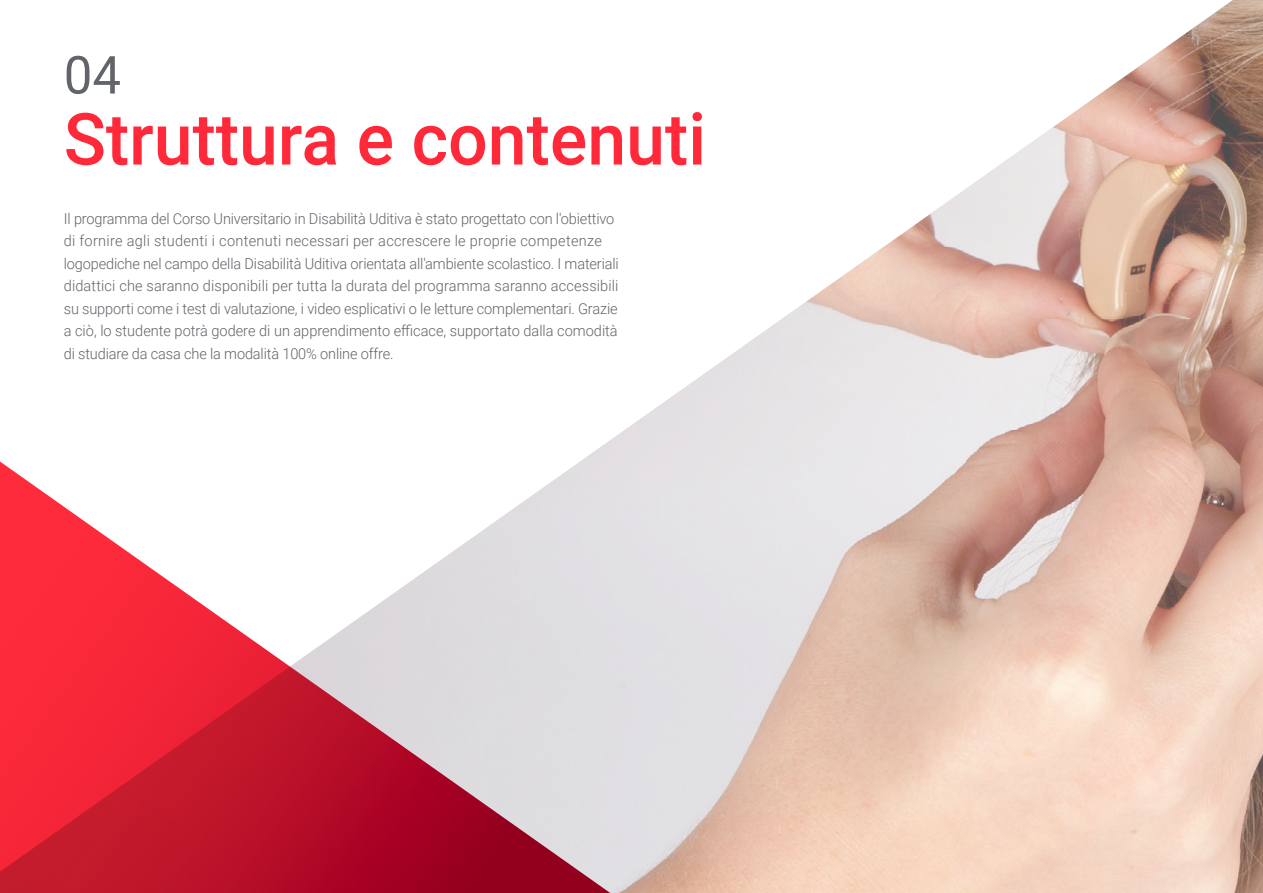
<style>
.page{position:relative;width:1263px;height:893px;background:#fff}
.page>*{position:absolute;margin:0;border:0;box-sizing:border-box;transform-origin:0 0}
.t1{font:500 72px "Roboto";color:#ff293a}
.t2{font:52.5px "Roboto";color:#61646a}
.t3{font:300 15px/22.5px "Roboto";letter-spacing:-.01em;color:#61646a}
</style>
<div class="page">
<img style="left:602px;top:0;width:661px;height:893px">
<svg style="left:0;top:446px;width:640px;height:447px"></svg>
<h2 class="t2" style="left:64px;top:38px;width:59px">04</h2>
<h1 class="t1" style="left:64px;top:89px;width:644px">Struttura e contenuti</h1>
<p class="t3" style="left:64px;top:207px;width:556px">Il programma del Corso Universitario in Disabilità Uditiva è stato progettato con l'obiettivo di fornire agli studenti i contenuti necessari per accrescere le proprie competenze logopediche nel campo della Disabilità Uditiva orientata all'ambiente scolastico. I materiali didattici che saranno disponibili per tutta la durata del programma saranno accessibili su supporti come i test di valutazione, i video esplicativi o le letture complementari. Grazie a ciò, lo studente potrà godere di un apprendimento efficace, supportato dalla comodità di studiare da casa che la modalità 100% online offre.</p>
</div>
